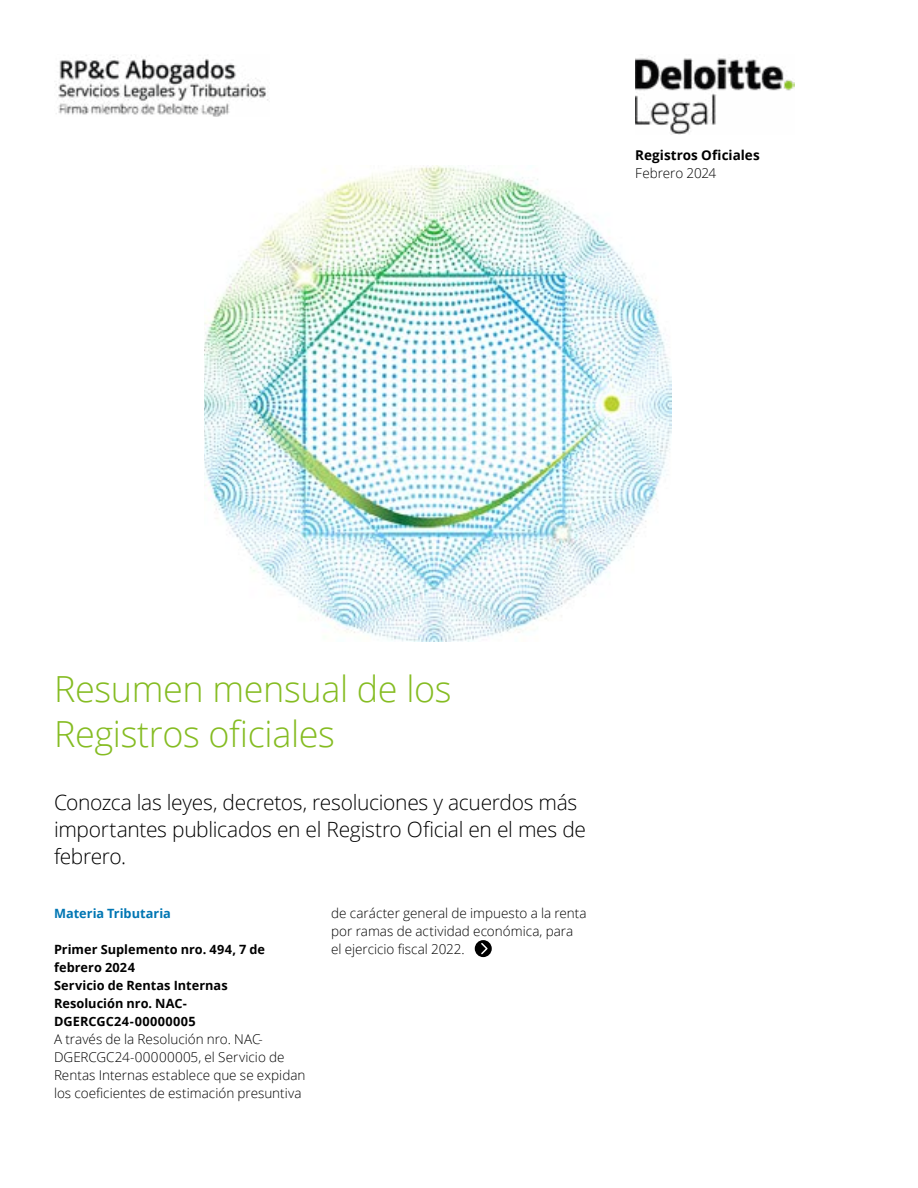
<style>
.page{position:relative;width:918px;height:1188px;background:#fff}
.page>*{position:absolute;margin:0;border:0;box-sizing:border-box;transform-origin:0 0}
.t1{font:300 36px/45px "Open Sans";letter-spacing:-.01em;color:#85bc22}
.t2{font:300 21px/27px "Open Sans";letter-spacing:-.015em;color:#000}
.t3{font:300 13.5px/18px "Open Sans";color:#000}
.t4{font:700 13.5px "Open Sans";color:#000}
.t5{font:700 12.75px/18px "Open Sans";letter-spacing:.005em;color:#000}
.t6{font:700 12.75px "Open Sans";color:#0076b3}
</style>
<div class="page">
<img style="left:56px;top:55px;width:213px;height:62px">
<img style="left:635px;top:56px;width:160px;height:78px">
<img style="left:205px;top:165px;width:466px;height:477px">
<div style="left:475px;top:940px;width:17px;height:17px;background:#000;border-radius:50%"></div>
<svg style="left:481px;top:942px;width:8px;height:14px"></svg>
<p class="t4" style="left:635px;top:146px;width:126px">Registros Oficiales</p>
<p class="t3" style="left:635px;top:164px;width:83px">Febrero 2024</p>
<h1 class="t1" style="left:54px;top:666px;width:399px">Resumen mensual de los<br>Registros oficiales</h1>
<h2 class="t2" style="left:54px;top:788px;width:534px">Conozca las leyes, decretos, resoluciones y acuerdos más importantes publicados en el Registro Oficial en el mes de febrero.</h2>
<p class="t6" style="left:54px;top:904px;width:118px">Materia Tributaria</p>
<p class="t5" style="left:54px;top:940px;width:213px">Primer Suplemento nro. 494, 7 de febrero 2024<br>Servicio de Rentas Internas<br>Resolución nro. NAC-<br>DGERCGC24-00000005</p>
<p class="t3" style="left:54px;top:1030px;width:253px">A través de la Resolución nro. NAC-DGERCGC24-00000005, el Servicio de Rentas Internas establece que se expidan los coeficientes de estimación presuntiva</p>
<p class="t3" style="left:331px;top:904px;width:257px">de carácter general de impuesto a la renta por ramas de actividad económica, para el ejercicio fiscal 2022.</p>
</div>
